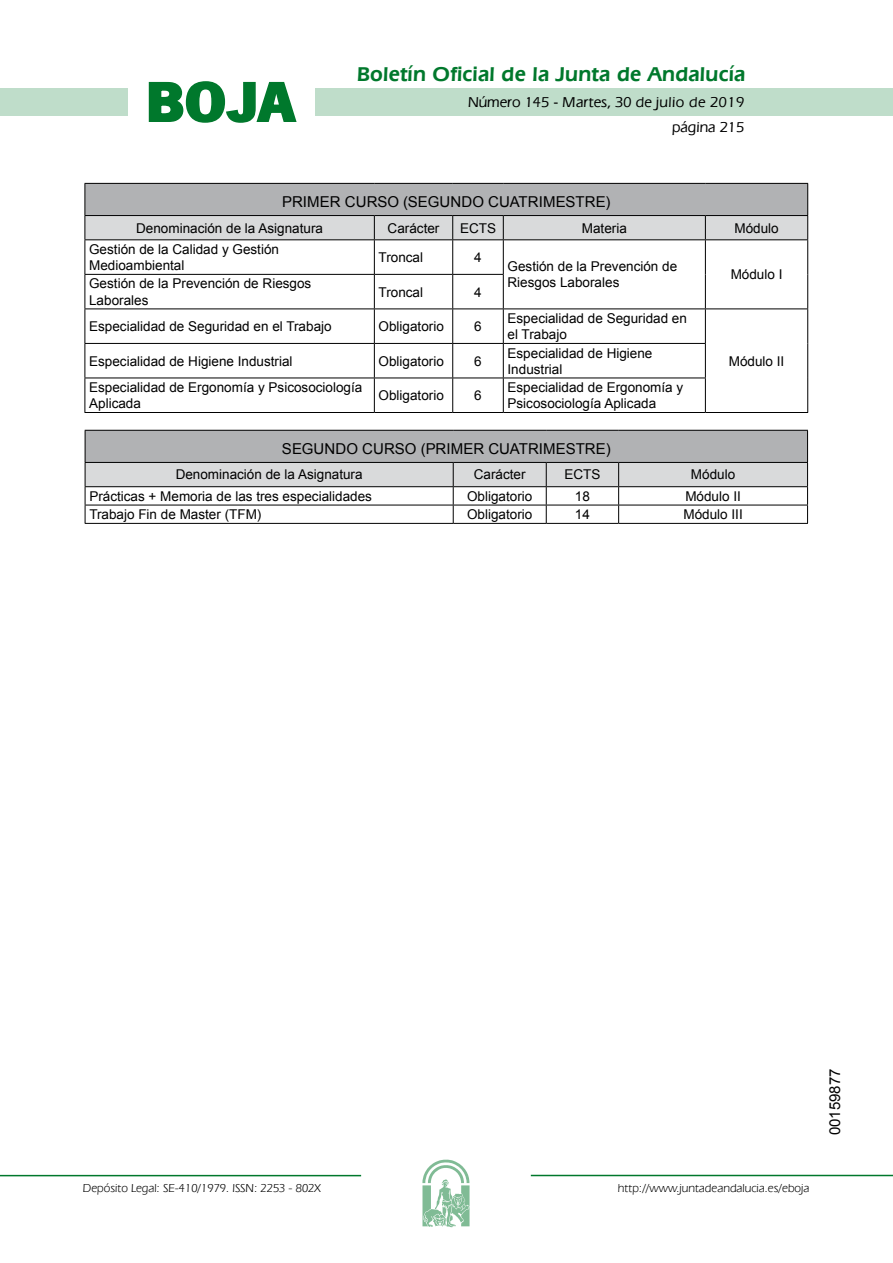
<style>
.page{position:relative;width:893px;height:1263px;background:#fff}
.page>*{position:absolute;margin:0;border:0;box-sizing:border-box;transform-origin:0 0}
.t1{font:700 57.75px "News Got T";color:#00782c;scale:1.14 1}
.t2{font:600 21px "Eras IT Cby BT";letter-spacing:.01em;color:#00782c}
.t3{font:15px "Arial";color:#000}
.t4{font:500 15px/24.5px "Eras IT Cby BT";color:#000;text-align:right}
.t5{font:13.5px/16.2px "Arial";color:#000}
.t6{font:12px "Eras IT Cby BT";color:#000}
</style>
<div class="page">
<div style="left:315px;top:88px;width:577px;height:28px;background:#bfddca"></div>
<div style="left:0;top:88px;width:128px;height:28px;background:#bfddca"></div>
<hr style="left:0;top:1175px;width:361px;height:1px;background:#00782c">
<svg style="left:422px;top:1159px;width:47px;height:68px"></svg>
<hr style="left:531px;top:1175px;width:361px;height:1px;background:#00782c">
<svg style="left:148px;top:81px;width:149px;height:42px"></svg>
<div style="left:85px;top:183px;width:722px;height:33px;background:#b1b2b4"></div>
<hr style="left:84px;top:183px;width:290px;height:1px;background:#000">
<hr style="left:84px;top:184px;width:1px;height:31px;background:#000">
<hr style="left:374px;top:183px;width:78px;height:1px;background:#000">
<hr style="left:452px;top:183px;width:51px;height:1px;background:#000">
<hr style="left:503px;top:183px;width:202px;height:1px;background:#000">
<hr style="left:705px;top:183px;width:103px;height:1px;background:#000">
<hr style="left:807px;top:184px;width:1px;height:31px;background:#000">
<hr style="left:84px;top:240px;width:1px;height:34px;background:#000">
<hr style="left:374px;top:240px;width:1px;height:34px;background:#000">
<hr style="left:452px;top:240px;width:1px;height:34px;background:#000">
<hr style="left:503px;top:240px;width:1px;height:34px;background:#000">
<hr style="left:705px;top:240px;width:1px;height:34px;background:#000">
<hr style="left:807px;top:240px;width:1px;height:34px;background:#000">
<hr style="left:84px;top:274px;width:290px;height:1px;background:#000">
<hr style="left:84px;top:275px;width:1px;height:34px;background:#000">
<hr style="left:374px;top:274px;width:78px;height:1px;background:#000">
<hr style="left:374px;top:275px;width:1px;height:34px;background:#000">
<hr style="left:452px;top:274px;width:51px;height:1px;background:#000">
<hr style="left:452px;top:275px;width:1px;height:34px;background:#000">
<hr style="left:503px;top:275px;width:1px;height:34px;background:#000">
<hr style="left:705px;top:274px;width:1px;height:35px;background:#000">
<hr style="left:807px;top:274px;width:1px;height:35px;background:#000">
<hr style="left:84px;top:309px;width:290px;height:1px;background:#000">
<hr style="left:84px;top:309px;width:1px;height:34px;background:#000">
<hr style="left:374px;top:309px;width:78px;height:1px;background:#000">
<hr style="left:374px;top:309px;width:1px;height:34px;background:#000">
<hr style="left:452px;top:309px;width:51px;height:1px;background:#000">
<hr style="left:452px;top:309px;width:1px;height:34px;background:#000">
<hr style="left:503px;top:309px;width:202px;height:1px;background:#000">
<hr style="left:503px;top:309px;width:1px;height:34px;background:#000">
<hr style="left:705px;top:309px;width:103px;height:1px;background:#000">
<hr style="left:705px;top:309px;width:1px;height:34px;background:#000">
<hr style="left:807px;top:309px;width:1px;height:34px;background:#000">
<hr style="left:84px;top:343px;width:290px;height:1px;background:#000">
<hr style="left:84px;top:344px;width:1px;height:34px;background:#000">
<hr style="left:374px;top:343px;width:78px;height:1px;background:#000">
<hr style="left:374px;top:344px;width:1px;height:34px;background:#000">
<hr style="left:452px;top:343px;width:51px;height:1px;background:#000">
<hr style="left:452px;top:344px;width:1px;height:34px;background:#000">
<hr style="left:503px;top:343px;width:202px;height:1px;background:#000">
<hr style="left:503px;top:344px;width:1px;height:34px;background:#000">
<hr style="left:705px;top:344px;width:1px;height:34px;background:#000">
<hr style="left:807px;top:343px;width:1px;height:35px;background:#000">
<hr style="left:84px;top:378px;width:290px;height:1px;background:#000">
<hr style="left:84px;top:378px;width:1px;height:34px;background:#000">
<hr style="left:374px;top:378px;width:78px;height:1px;background:#000">
<hr style="left:374px;top:378px;width:1px;height:34px;background:#000">
<hr style="left:452px;top:378px;width:51px;height:1px;background:#000">
<hr style="left:452px;top:378px;width:1px;height:34px;background:#000">
<hr style="left:503px;top:378px;width:202px;height:1px;background:#000">
<hr style="left:503px;top:378px;width:1px;height:34px;background:#000">
<hr style="left:705px;top:378px;width:1px;height:34px;background:#000">
<hr style="left:807px;top:378px;width:1px;height:34px;background:#000">
<hr style="left:84px;top:412px;width:290px;height:1px;background:#000">
<hr style="left:374px;top:412px;width:78px;height:1px;background:#000">
<hr style="left:452px;top:412px;width:51px;height:1px;background:#000">
<hr style="left:503px;top:412px;width:202px;height:1px;background:#000">
<hr style="left:705px;top:412px;width:103px;height:1px;background:#000">
<hr style="left:84px;top:215px;width:290px;height:1px;background:#000">
<hr style="left:374px;top:215px;width:78px;height:1px;background:#000">
<hr style="left:452px;top:215px;width:51px;height:1px;background:#000">
<hr style="left:503px;top:215px;width:202px;height:1px;background:#000">
<hr style="left:705px;top:215px;width:103px;height:1px;background:#000">
<div style="left:84px;top:216px;width:724px;height:23px;background:#d9dadb"></div>
<hr style="left:84px;top:239px;width:290px;height:1px;background:#000">
<hr style="left:374px;top:239px;width:78px;height:1px;background:#000">
<hr style="left:452px;top:239px;width:51px;height:1px;background:#000">
<hr style="left:503px;top:239px;width:202px;height:1px;background:#000">
<hr style="left:705px;top:239px;width:103px;height:1px;background:#000">
<div style="left:85px;top:430px;width:722px;height:32px;background:#b1b2b4"></div>
<hr style="left:85px;top:430px;width:368px;height:1px;background:#000">
<hr style="left:85px;top:431px;width:1px;height:31px;background:#000">
<hr style="left:453px;top:430px;width:93px;height:1px;background:#000">
<hr style="left:546px;top:430px;width:72px;height:1px;background:#000">
<hr style="left:618px;top:430px;width:189px;height:1px;background:#000">
<hr style="left:807px;top:431px;width:1px;height:31px;background:#000">
<svg style="left:85px;top:462px;width:723px;height:61px"></svg>
<hr style="left:85px;top:523px;width:368px;height:1px;background:#000">
<hr style="left:453px;top:523px;width:93px;height:1px;background:#000">
<hr style="left:546px;top:523px;width:72px;height:1px;background:#000">
<hr style="left:618px;top:523px;width:189px;height:1px;background:#000">
<h1 class="t1" style="left:145px;top:68px;width:133px">BOJA</h1>
<h2 class="t2" style="left:357px;top:62px;width:390px">Boletín Oficial de la Junta de Andalucía</h2>
<p class="t4" style="left:468px;top:90px;width:278px">Número 145 - Martes, 30 de julio de 2019 página 215</p>
<p class="t3" style="left:282px;top:192px;width:330px">PRIMER CURSO (SEGUNDO CUATRIMESTRE)</p>
<p class="t5" style="left:136px;top:220px;width:188px">Denominación de la Asignatura</p>
<p class="t5" style="left:387px;top:220px;width:53px">Carácter</p>
<p class="t5" style="left:460px;top:220px;width:38px">ECTS</p>
<p class="t5" style="left:582px;top:220px;width:47px">Materia</p>
<p class="t5" style="left:734px;top:220px;width:46px">Módulo</p>
<p class="t5" style="left:89px;top:241px;width:191px">Gestión de la Calidad y Gestión<br>Medioambiental</p>
<p class="t5" style="left:378px;top:249px;width:46px">Troncal</p>
<p class="t5" style="left:474px;top:249px;width:9px">4</p>
<p class="t5" style="left:507px;top:258px;width:171px">Gestión de la Prevención de<br>Riesgos Laborales</p>
<p class="t5" style="left:730px;top:267px;width:53px">Módulo I</p>
<p class="t5" style="left:89px;top:276px;width:224px">Gestión de la Prevención de Riesgos<br>Laborales</p>
<p class="t5" style="left:378px;top:284px;width:46px">Troncal</p>
<p class="t5" style="left:474px;top:284px;width:9px">4</p>
<p class="t5" style="left:89px;top:318px;width:244px">Especialidad de Seguridad en el Trabajo</p>
<p class="t5" style="left:378px;top:318px;width:67px">Obligatorio</p>
<p class="t5" style="left:474px;top:318px;width:9px">6</p>
<p class="t5" style="left:507px;top:310px;width:181px">Especialidad de Seguridad en el Trabajo</p>
<p class="t5" style="left:89px;top:353px;width:205px">Especialidad de Higiene Industrial</p>
<p class="t5" style="left:378px;top:353px;width:67px">Obligatorio</p>
<p class="t5" style="left:474px;top:353px;width:9px">6</p>
<p class="t5" style="left:728px;top:353px;width:57px">Módulo II</p>
<p class="t5" style="left:507px;top:345px;width:146px">Especialidad de Higiene<br>Industrial</p>
<p class="t5" style="left:89px;top:379px;width:275px">Especialidad de Ergonomía y Psicosociología<br>Aplicada</p>
<p class="t5" style="left:378px;top:387px;width:67px">Obligatorio</p>
<p class="t5" style="left:474px;top:387px;width:9px">6</p>
<p class="t5" style="left:507px;top:379px;width:177px">Especialidad de Ergonomía y<br>Psicosociología Aplicada</p>
<p class="t3" style="left:282px;top:439px;width:330px">SEGUNDO CURSO (PRIMER CUATRIMESTRE)</p>
<p class="t5" style="left:176px;top:467px;width:188px">Denominación de la Asignatura</p>
<p class="t5" style="left:474px;top:467px;width:53px">Carácter</p>
<p class="t5" style="left:564px;top:467px;width:38px">ECTS</p>
<p class="t5" style="left:691px;top:467px;width:46px">Módulo</p>
<p class="t5" style="left:89px;top:488px;width:284px">Prácticas + Memoria de las tres especialidades</p>
<p class="t5" style="left:467px;top:488px;width:67px">Obligatorio</p>
<p class="t5" style="left:575px;top:488px;width:17px">18</p>
<p class="t5" style="left:685px;top:488px;width:57px">Módulo II</p>
<p class="t5" style="left:89px;top:506px;width:174px">Trabajo Fin de Master (TFM)</p>
<p class="t5" style="left:467px;top:506px;width:67px">Obligatorio</p>
<p class="t5" style="left:575px;top:506px;width:17px">14</p>
<p class="t5" style="left:683px;top:506px;width:61px">Módulo III</p>
<p class="t6" style="left:83px;top:1181px;width:239px">Depósito Legal: SE-410/1979. ISSN: 2253 - 802X</p>
<p class="t6" style="left:618px;top:1181px;width:193px">http://www.juntadeandalucia.es/eboja</p>
<p class="t3" style="left:825px;top:1135px;width:68px;rotate:-90deg">00159877</p>
</div>
